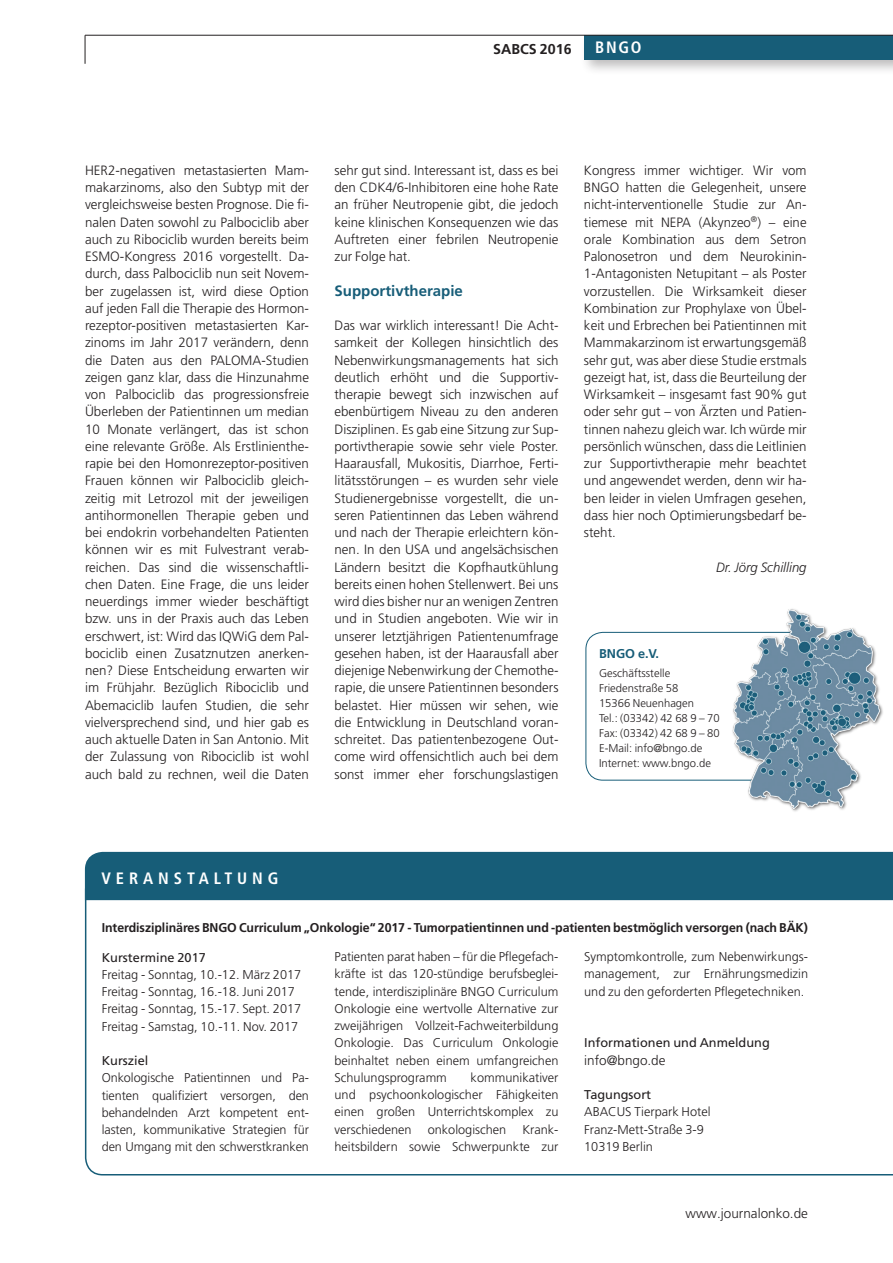
<style>
.page{position:relative;width:893px;height:1263px;background:#fff}
.page>*{position:absolute;margin:0;border:0;box-sizing:border-box;transform-origin:0 0}
.Abstrakt_Head{font:700 condensed 16.5px "Frutiger";letter-spacing:.3em;color:#fff}
.Zwiti-1{font:700 15px "Frutiger";color:#175d78}
.t1{font:700 14.25px "Frutiger";color:#231f20}
.Fliesstext{font:300 13.5px/17.2px "Frutiger";color:#231f20;text-align:justify}
.Fliesstext-2{font:italic 300 13.5px "Frutiger";color:#231f20}
.Flies-klein{font:300 12.75px/17.2px "Frutiger";color:#231f20;text-align:justify}
.Flies-klein-2{font:700 12.75px "Frutiger";letter-spacing:-.005em;color:#231f20}
.Flies-klein-3{font:12.75px "Frutiger";color:#231f20}
.Zwiti-1-2{font:700 12.75px "Frutiger";color:#175d78}
.Fliesstext-3{font:300 11.25px "Frutiger";color:#231f20}
</style>
<div class="page">
<div style="left:580px;top:31px;width:313px;height:45px;background:#231f20;opacity:.3"></div>
<div style="left:584px;top:35px;width:309px;height:25px;background:#175d78"></div>
<hr style="left:85px;top:35px;width:808px;height:1px;background:#231f20">
<svg style="left:85px;top:35px;width:1px;height:29px"></svg>
<div style="left:585px;top:632px;width:225px;height:148px;border:1px solid #175d78;border-radius:17px"></div>
<img style="left:730px;top:609px;width:153px;height:203px">
<svg style="left:84px;top:901px;width:809px;height:275px"></svg>
<div style="left:84px;top:851px;width:809px;height:50px;background:#175d78"></div>
<p class="t1" style="left:493px;top:40px;width:80px">SABCS 2016</p>
<p class="Abstrakt_Head" style="left:595px;top:38px;width:48px">BNGO</p>
<p class="Fliesstext" style="left:85px;top:162px;width:225px">HER2-negativen metastasierten Mam&shy;makarzinoms, also den Subtyp mit der vergleichsweise besten Prognose. Die fi&shy;nalen Daten sowohl zu Palbociclib aber auch zu Ribociclib wurden bereits beim ESMO-Kongress 2016 vorgestellt. Da&shy;durch, dass Palbociclib nun seit Novem&shy;ber zugelassen ist, wird diese Option auf jeden Fall die Therapie des Hormon&shy;rezeptor-positiven metastasierten Kar&shy;zinoms im Jahr 2017 verändern, denn die Daten aus den PALOMA-Studien zeigen ganz klar, dass die Hinzunahme von Palbociclib das progressionsfreie Überleben der Patientinnen um median 10 Monate verlängert, das ist schon eine relevante Größe. Als Erstlinienthe&shy;rapie bei den Homonrezeptor-positiven Frauen können wir Palbociclib gleich&shy;zeitig mit Letrozol mit der jeweiligen antihormonellen Therapie geben und bei endokrin vorbehandelten Patienten können wir es mit Fulvestrant verab&shy;reichen. Das sind die wissenschaftli&shy;chen Daten. Eine Frage, die uns leider neuerdings immer wieder beschäftigt bzw. uns in der Praxis auch das Leben erschwert, ist: Wird das IQWiG dem Pal&shy;bociclib einen Zusatznutzen anerken&shy;nen? Diese Entscheidung erwarten wir im Frühjahr. Bezüglich Ribociclib und Abemaciclib laufen Studien, die sehr vielversprechend sind, und hier gab es auch aktuelle Daten in San Antonio. Mit der Zulassung von Ribociclib ist wohl auch bald zu rechnen, weil die Daten</p>
<p class="Fliesstext" style="left:334px;top:162px;width:225px">sehr gut sind. Interessant ist, dass es bei den CDK4/6-Inhibitoren eine hohe Rate an früher Neutropenie gibt, die jedoch keine klinischen Konsequenzen wie das Auftreten einer febrilen Neutropenie zur Folge hat.</p>
<p class="Zwiti-1" style="left:334px;top:281px;width:130px">Supportivtherapie</p>
<p class="Fliesstext" style="left:334px;top:317px;width:225px">Das war wirklich interessant! Die Acht&shy;samkeit der Kollegen hinsichtlich des Nebenwirkungsmanagements hat sich deutlich erhöht und die Supportiv&shy;therapie bewegt sich inzwischen auf ebenbürtigem Niveau zu den anderen Disziplinen. Es gab eine Sitzung zur Sup&shy;portivtherapie sowie sehr viele Poster.<br>Haarausfall, Mukositis, Diarrhoe, Ferti&shy;litätsstörungen – es wurden sehr viele Studienergebnisse vorgestellt, die un&shy;seren Patientinnen das Leben während und nach der Therapie erleichtern kön&shy;nen. In den USA und angelsächsischen Ländern besitzt die Kopfhautkühlung bereits einen hohen Stellenwert. Bei uns wird dies bisher nur an wenigen Zentren und in Studien angeboten. Wie wir in unserer letztjährigen Patientenumfrage gesehen haben, ist der Haarausfall aber diejenige Nebenwirkung der Chemothe&shy;rapie, die unsere Patientinnen besonders belastet. Hier müssen wir sehen, wie die Entwicklung in Deutschland voran&shy;schreitet. Das patientenbezogene Out&shy;come wird offensichtlich auch bei dem sonst immer eher forschungslastigen</p>
<p class="Fliesstext" style="left:584px;top:162px;width:224px">Kongress immer wichtiger. Wir vom BNGO hatten die Gelegenheit, unsere nicht-interventionelle Studie zur An&shy;tiemese mit NEPA (Akynzeo<sup>®</sup>) – eine orale Kombination aus dem Setron Palonosetron und dem Neurokinin-1-Antagonisten Netupitant – als Poster vorzustellen. Die Wirksamkeit dieser Kombination zur Prophylaxe von Übel&shy;keit und Erbrechen bei Patientinnen mit Mammakarzinom ist erwartungsgemäß sehr gut, was aber diese Studie erstmals gezeigt hat, ist, dass die Beurteilung der Wirksamkeit – insgesamt fast 90% gut oder sehr gut – von Ärzten und Patien&shy;tinnen nahezu gleich war. Ich würde mir persönlich wünschen, dass die Leitlinien zur Supportivtherapie mehr beachtet und angewendet werden, denn wir ha&shy;ben leider in vielen Umfragen gesehen, dass hier noch Optimierungsbedarf be&shy;steht.</p>
<p class="Fliesstext-2" style="left:716px;top:559px;width:92px">Dr. Jörg Schilling</p>
<p class="Zwiti-1-2" style="left:599px;top:646px;width:61px">BNGO e.V.</p>
<p class="Fliesstext-3" style="left:599px;top:667px;width:73px">Geschäftsstelle</p>
<p class="Fliesstext-3" style="left:599px;top:682px;width:81px">Friedenstraße 58</p>
<p class="Fliesstext-3" style="left:599px;top:697px;width:97px">15366 Neuenhagen</p>
<p class="Fliesstext-3" style="left:599px;top:712px;width:122px">Tel.: (03342) 42 68 9 – 70</p>
<p class="Fliesstext-3" style="left:599px;top:727px;width:122px">Fax: (03342) 42 68 9 – 80</p>
<p class="Fliesstext-3" style="left:599px;top:742px;width:105px">E-Mail: info@bngo.de</p>
<p class="Fliesstext-3" style="left:599px;top:757px;width:114px">Internet: www.bngo.de</p>
<p class="Abstrakt_Head" style="left:101px;top:868px;width:179px">VERANSTALTUNG</p>
<p class="Flies-klein-2" style="left:102px;top:920px;width:708px">Interdisziplinäres BNGO Curriculum „Onkologie“ 2017 - Tumorpatientinnen und -patienten bestmöglich versorgen (nach BÄK)</p>
<p class="Flies-klein-3" style="left:102px;top:950px;width:106px">Kurstermine 2017</p>
<p class="Flies-klein" style="left:102px;top:966px;width:201px">Freitag - Sonntag, 10.-12. März 2017</p>
<p class="Flies-klein" style="left:102px;top:983px;width:195px">Freitag - Sonntag, 16.-18. Juni 2017</p>
<p class="Flies-klein" style="left:102px;top:1000px;width:201px">Freitag - Sonntag, 15.-17. Sept. 2017</p>
<p class="Flies-klein" style="left:102px;top:1018px;width:198px">Freitag - Samstag, 10.-11. Nov. 2017</p>
<p class="Flies-klein-3" style="left:102px;top:1053px;width:48px">Kursziel</p>
<p class="Flies-klein" style="left:102px;top:1069px;width:209px">Onkologische Patientinnen und Pa&shy;tienten qualifiziert versorgen, den behandelnden Arzt kompetent ent&shy;lasten, kommunikative Strategien für den Umgang mit den schwerstkranken</p>
<p class="Flies-klein" style="left:334px;top:948px;width:225px">Patienten parat haben – für die Pflegefach&shy;kräfte ist das 120-stündige berufsbeglei&shy;tende, interdisziplinäre BNGO Curriculum Onkologie eine wertvolle Alternative zur zweijährigen Vollzeit-Fachweiterbildung Onkologie. Das Curriculum Onkologie beinhaltet neben einem umfangreichen Schulungsprogramm</p>
<p class="Flies-klein" style="left:584px;top:948px;width:225px">Symptomkontrolle, zum Nebenwirkungs&shy;management, zur Ernährungsmedizin und zu den geforderten Pflegetechniken.</p>
<p class="Flies-klein-3" style="left:584px;top:1035px;width:187px">Informationen und Anmeldung</p>
<p class="Fliesstext" style="left:584px;top:1051px;width:83px">info@bngo.de</p>
<p class="Flies-klein-3" style="left:584px;top:1087px;width:69px">Tagungsort</p>
<p class="Flies-klein" style="left:584px;top:1103px;width:128px;text-align:left">ABACUS Tierpark Hotel<br>Franz-Mett-Straße 3-9<br>10319 Berlin</p>
<p class="Flies-klein" style="left:334px;top:1069px;width:225px;text-indent:136px">kommunikativer und psychoonkologischer Fähigkeiten einen großen Unterrichtskomplex zu verschiedenen</p>
<p class="Flies-klein" style="left:334px;top:1121px;width:225px;text-align:right">Krank-<br>heitsbildern sowie Schwerpunkte zur</p>
<p class="Flies-klein" style="left:428px;top:1121px;width:80px">onkologischen</p>
<p class="Fliesstext" style="left:686px;top:1205px;width:124px">www.journalonko.de</p>
</div>
